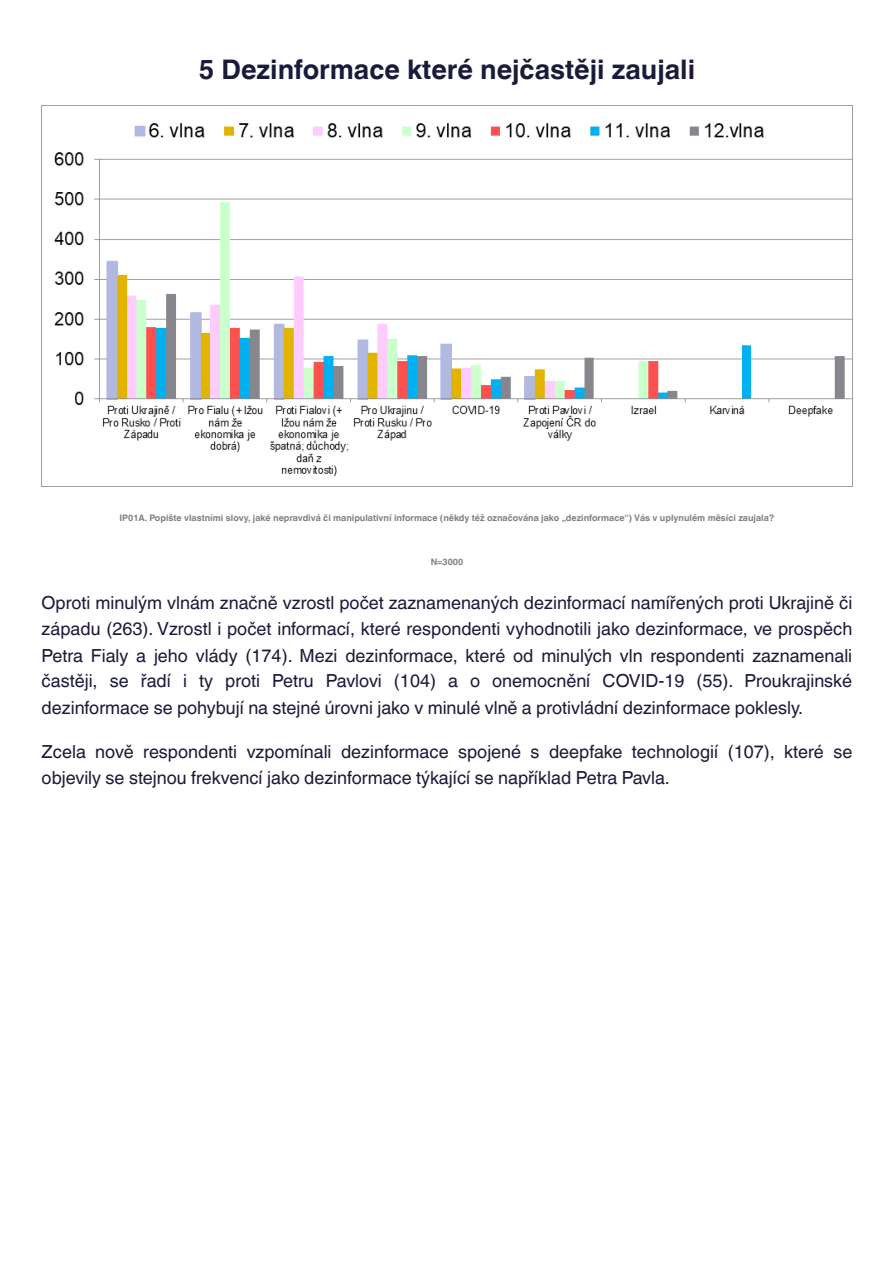
<style>
.page{position:relative;width:894px;height:1263px;background:#fff}
.page>*{position:absolute;margin:0;border:0;box-sizing:border-box;transform-origin:0 0}
.t1{font:700 27px "Helvetica World";color:#1a1a3a}
.t2{font:18px/26.4px "Helvetica World";color:#1a1a3a;text-align:justify}
.t3{font:700 9px "Helvetica World";color:#7f7f7f}
</style>
<div class="page">
<img style="left:54px;top:123px;width:798px;height:354px">
<p class="t1" style="left:199px;top:47px;width:498px">5 Dezinformace které nejčastěji zaujali</p>
<p class="t3" style="left:120px;top:510px;width:656px">IP01A. Popište vlastními slovy, jaké nepravdivá či manipulativní informace (někdy též označována jako „dezinformace“) Vás v uplynulém měsíci zaujala?</p>
<p class="t3" style="left:430px;top:554px;width:34px">N=3000</p>
<p class="t2" style="left:42px;top:589px;width:811px">Oproti minulým vlnám značně vzrostl počet zaznamenaných dezinformací namířených proti Ukrajině či západu (263). Vzrostl i počet informací, které respondenti vyhodnotili jako dezinformace, ve prospěch Petra Fialy a jeho vlády (174). Mezi dezinformace, které od minulých vln respondenti zaznamenali častěji, se řadí i ty proti Petru Pavlovi (104) a o onemocnění COVID-19 (55). Proukrajinské dezinformace se pohybují na stejné úrovni jako v minulé vlně a protivládní dezinformace poklesly.</p>
<p class="t2" style="left:42px;top:739px;width:811px;line-height:25.8px">Zcela nově respondenti vzpomínali dezinformace spojené s deepfake technologií (107), které se objevily se stejnou frekvencí jako dezinformace týkající se například Petra Pavla.</p>
</div>
